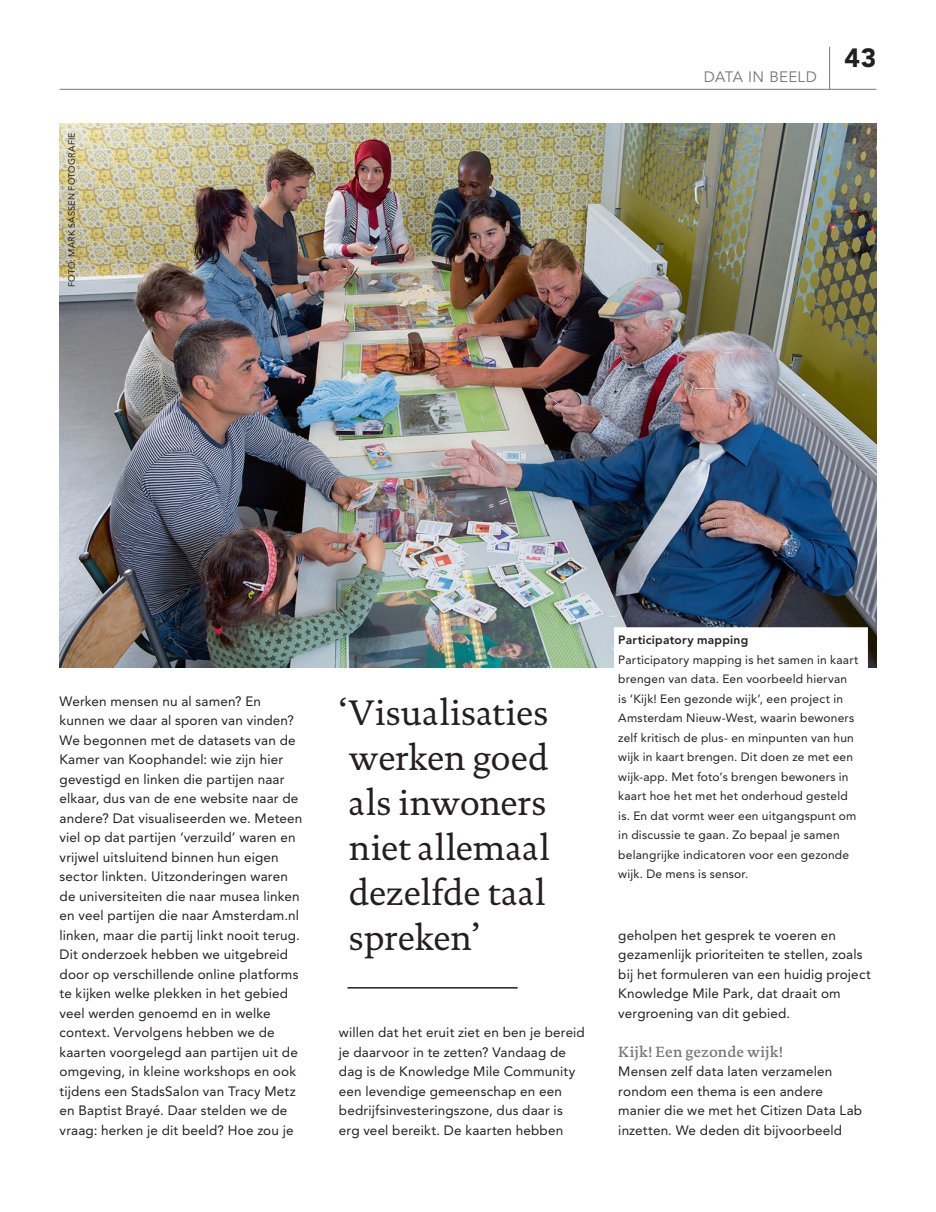
<style>
.page{position:relative;width:936px;height:1212px;background:#fff}
.page>*{position:absolute;margin:0;border:0;box-sizing:border-box;transform-origin:0 0}
.t1{font:36px/45px "DTL Documenta";color:#231f20}
.t2{font:900 26.25px "Avenir LT Std";color:#231f20}
.t3{font:700 15px "DTL Documenta SP Semi";letter-spacing:.005em;color:#757679}
.t4{font:15px "Avenir LT Std";letter-spacing:.02em;color:#757679}
.t5{font:13.5px/19.5px "Avenir LT Std";letter-spacing:.01em;color:#231f20}
.t6{font:12px/19.5px "Avenir LT Std";letter-spacing:.015em;color:#231f20}
.t7{font:800 12px "Avenir LT Std";letter-spacing:.02em;color:#231f20}
.t8{font:9px "Avenir LT Std";letter-spacing:.02em;color:#231f20}
</style>
<div class="page">
<hr style="left:60px;top:89px;width:816px;height:1px;background:#757679">
<hr style="left:829px;top:47px;width:1px;height:42px;background:#757679">
<hr style="left:347px;top:987px;width:170px;height:1px;background:#231f20">
<img style="left:60px;top:124px;width:816px;height:544px">
<div style="left:614px;top:627px;width:253px;height:21px;background:#fff"></div>
<div style="left:614px;top:647px;width:253px;height:21px;background:#fff"></div>
<p class="t8" style="left:66px;top:287px;width:156px;rotate:-90deg">FOTO: MARK SASSEN FOTOGRAFIE</p>
<p class="t4" style="left:703px;top:68px;width:114px">DATA IN BEELD</p>
<h2 class="t2" style="left:844px;top:42px;width:33px">43</h2>
<p class="t5" style="left:60px;top:691px;width:244px">Werken mensen nu al samen? En kunnen we daar al sporen van vinden?<br>We begonnen met de datasets van de Kamer van Koophandel: wie zijn hier gevestigd en linken die partijen naar elkaar, dus van de ene website naar de andere? Dat visualiseerden we. Meteen viel op dat partijen ‘verzuild’ waren en vrijwel uitsluitend binnen hun eigen sector linkten. Uitzonderingen waren de universiteiten die naar musea linken en veel partijen die naar Amsterdam.nl linken, maar die partij linkt nooit terug.<br>Dit onderzoek hebben we uitgebreid door op verschillende online platforms te kijken welke plekken in het gebied veel werden genoemd en in welke context. Vervolgens hebben we de kaarten voorgelegd aan partijen uit de omgeving, in kleine workshops en ook tijdens een StadsSalon van Tracy Metz en Baptist Brayé. Daar stelden we de vraag: herken je dit beeld? Hoe zou je</p>
<h1 class="t1" style="left:339px;top:690px;width:212px">‘Visualisaties werken goed als inwoners niet allemaal dezelfde taal spreken’</h1>
<p class="t5" style="left:339px;top:1023px;width:247px">willen dat het eruit ziet en ben je bereid je daarvoor in te zetten? Vandaag de dag is de Knowledge Mile Community een levendige gemeenschap en een bedrijfsinvesteringszone, dus daar is erg veel bereikt. De kaarten hebben</p>
<p class="t7" style="left:618px;top:633px;width:131px">Participatory mapping</p>
<p class="t6" style="left:618px;top:650px;width:241px">Participatory mapping is het samen in kaart brengen van data. Een voorbeeld hiervan is ‘Kijk! Een gezonde wijk’, een project in Amsterdam Nieuw-West, waarin bewoners zelf kritisch de plus- en minpunten van hun wijk in kaart brengen. Dit doen ze met een wijk-app. Met foto’s brengen bewoners in kaart hoe het met het onderhoud gesteld is. En dat vormt weer een uitgangspunt om in discussie te gaan. Zo bepaal je samen belangrijke indicatoren voor een gezonde wijk. De mens is sensor.</p>
<p class="t5" style="left:618px;top:925px;width:254px">geholpen het gesprek te voeren en gezamenlijk prioriteiten te stellen, zoals bij het formuleren van een huidig project Knowledge Mile Park, dat draait om vergroening van dit gebied.</p>
<p class="t3" style="left:618px;top:1042px;width:166px">Kijk! Een gezonde wijk!</p>
<p class="t5" style="left:618px;top:1062px;width:245px">Mensen zelf data laten verzamelen rondom een thema is een andere manier die we met het Citizen Data Lab inzetten. We deden dit bijvoorbeeld</p>
</div>
